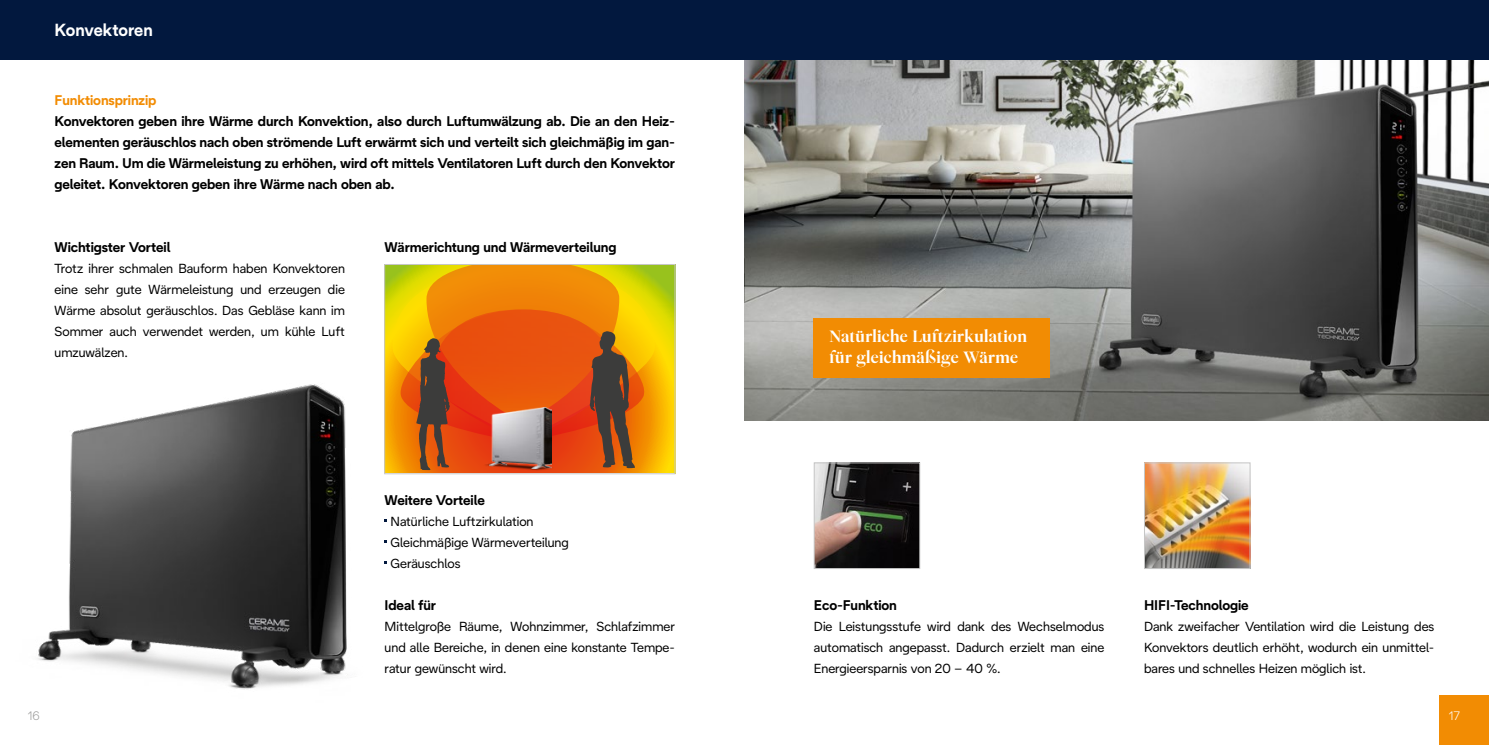
<style>
.page{position:relative;width:1489px;height:745px;background:#fff}
.page>*{position:absolute;margin:0;border:0;box-sizing:border-box;transform-origin:0 0}
.t1{font:700 17.5px/21px "De Longhi Serif";letter-spacing:.02em;color:#fff}
.t2{font:700 17.5px "De Longhi Sans";letter-spacing:-.005em;color:#fff}
.t3{font:700 14px/21px "De Longhi Sans";letter-spacing:-.01em;color:#000;text-align:justify}
.t4{font:700 14px "De Longhi Sans";letter-spacing:-.01em;color:#f28c03}
.t5{font:13.12px/21px "De Longhi Sans";color:#000;text-align:justify}
.t6{font:300 12.25px "De Longhi Sans";color:#9d9d9c}
.t7{font:12.25px "Futura Std";color:#fff}
</style>
<div class="page">
<img style="left:744px;top:60px;width:744px;height:360px">
<img style="left:38px;top:384px;width:355px;height:306px">
<div style="left:0;top:0;width:1488px;height:60px;background:#02183e"></div>
<svg style="left:386px;top:266px;width:287px;height:206px"></svg>
<svg style="left:392px;top:268px;width:263px;height:171px"></svg>
<svg style="left:400px;top:266px;width:244px;height:204px"></svg>
<img style="left:483px;top:462px;width:70px;height:8px">
<img style="left:489px;top:407px;width:62px;height:61px">
<div style="left:384px;top:264px;width:291px;height:210px;border:1px solid #c6c6c6"></div>
<img style="left:815px;top:464px;width:103px;height:102px">
<div style="left:813px;top:462px;width:107px;height:106px;border:1px solid #c6c6c6"></div>
<img style="left:1145px;top:464px;width:103px;height:102px">
<div style="left:1143px;top:462px;width:107px;height:106px;border:1px solid #c6c6c6"></div>
<div style="left:1439px;top:694px;width:49px;height:50px;background:#f28c03"></div>
<div style="left:813px;top:318px;width:236px;height:60px;background:#f28c03"></div>
<h1 class="t2" style="left:55px;top:19px;width:100px">Konvektoren</h1>
<p class="t4" style="left:55px;top:92px;width:103px">Funktionsprinzip</p>
<p class="t3" style="left:55px;top:110px;width:622px">Konvektoren geben ihre Wärme durch Konvektion, also durch Luftumwälzung ab. Die an den Heiz&shy;elementen geräuschlos nach oben strömende Luft erwärmt sich und verteilt sich gleichmäßig im gan&shy;zen Raum. Um die Wärmeleistung zu erhöhen, wird oft mittels Ventilatoren Luft durch den Konvektor geleitet. Konvektoren geben ihre Wärme nach oben ab.</p>
<p class="t3" style="left:55px;top:236px;width:117px">Wichtigster Vorteil</p>
<p class="t5" style="left:55px;top:258px;width:292px">Trotz ihrer schmalen Bauform haben Konvektoren eine sehr gute Wärmeleistung und erzeugen die Wärme absolut geräuschlos. Das Gebläse kann im Sommer auch verwendet werden, um kühle Luft umzuwälzen.</p>
<p class="t3" style="left:384px;top:236px;width:233px">Wärmerichtung und Wärmeverteilung</p>
<p class="t3" style="left:384px;top:488px;width:102px">Weitere Vorteile</p>
<p class="t5" style="left:390px;top:510px;width:180px;text-align:left">Natürliche Luftzirkulation<br>Gleichmäßige Wärmeverteilung<br>Geräuschlos</p>
<p class="t3" style="left:384px;top:593px;width:53px">Ideal für</p>
<p class="t5" style="left:384px;top:615px;width:292px">Mittelgroße Räume, Wohnzimmer, Schlafzimmer und alle Bereiche, in denen eine konstante Tempe&shy;ratur gewünscht wird.</p>
<h1 class="t1" style="left:829px;top:326px;width:199px">Natürliche Luftzirkulation für gleichmäßige Wärme</h1>
<p class="t3" style="left:814px;top:593px;width:84px">Eco-Funktion</p>
<p class="t5" style="left:814px;top:615px;width:292px">Die Leistungsstufe wird dank des Wechselmodus automatisch angepasst. Dadurch erzielt man eine Energieersparnis von 20 – 40 %.</p>
<p class="t3" style="left:1143px;top:593px;width:106px">HIFI-Technologie</p>
<p class="t5" style="left:1143px;top:615px;width:292px">Dank zweifacher Ventilation wird die Leistung des Konvektors deutlich erhöht, wodurch ein unmittel&shy;bares und schnelles Heizen möglich ist.</p>
<p class="t6" style="left:28px;top:707px;width:13px">16</p>
<p class="t7" style="left:1449px;top:707px;width:17px">17</p>
</div>
